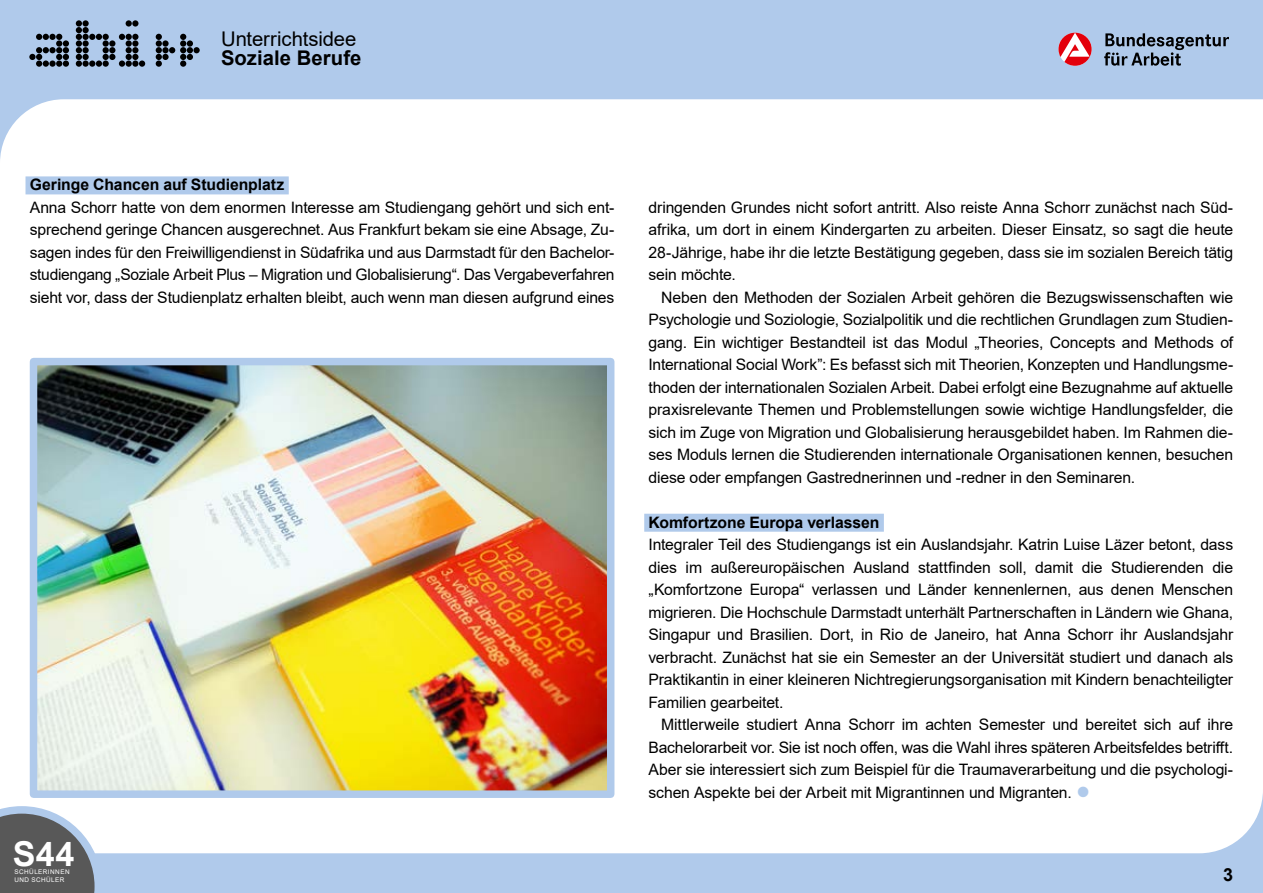
<style>
.page{position:relative;width:1263px;height:893px;background:#b0caeb}
.page>*{position:absolute;margin:0;border:0;box-sizing:border-box;transform-origin:0 0}
.p_reportage{font:42px "Arial";color:#b0caeb}
.t1{font:700 34.2px "Arial";color:#fff}
.t2{font:20.25px "Arial";letter-spacing:-.005em;color:#000}
.t3{font:700 20.25px "Arial";letter-spacing:.005em;color:#000}
.t4{font:700 18px "Arial";color:#000}
.p_oe_reportage{font:15.75px/22.5px "Arial";letter-spacing:-.01em;color:#000;text-align:justify}
.p_reportage-2{font:15.75px/22.5px "Arial";letter-spacing:-.01em;color:#000;text-align:justify}
.h3_reportage{font:700 15.75px "Arial";letter-spacing:-.005em;color:#000}
.t5{font:6.3px/8.2px "Arial";letter-spacing:.07em;color:#fff}
</style>
<div class="page">
<div style="left:0;top:99px;width:1263px;height:754px;background:#fff"></div>
<svg style="left:0;top:806px;width:102px;height:87px;background:#7c7f84"></svg>
<svg style="left:29px;top:34px;width:40px;height:33px"></svg>
<svg style="left:76px;top:20px;width:69px;height:47px"></svg>
<svg style="left:156px;top:34px;width:44px;height:33px"></svg>
<svg style="left:1104px;top:33px;width:125px;height:33px"></svg>
<svg style="left:1058px;top:33px;width:33px;height:33px"></svg>
<div style="left:26px;top:176px;width:263px;height:18px;background:#b0caeb"></div>
<div style="left:644px;top:514px;width:240px;height:18px;background:#b0caeb"></div>
<img style="left:39px;top:367px;width:566px;height:422px">
<div style="left:30px;top:358px;width:584px;height:440px;border:8px solid #b0caeb"></div>
<p class="t2" style="left:221px;top:25px;width:137px">Unterrichtsidee</p>
<p class="t3" style="left:221px;top:44px;width:142px">Soziale Berufe</p>
<h3 class="h3_reportage" style="left:30px;top:174px;width:256px">Geringe Chancen auf Studienplatz</h3>
<p class="p_oe_reportage" style="left:30px;top:196px;width:586px">Anna Schorr hatte von dem enormen Interesse am Studiengang gehört und sich ent&shy;sprechend geringe Chancen ausgerechnet. Aus Frankfurt bekam sie eine Absage, Zu&shy;sagen indes für den Freiwilligendienst in Südafrika und aus Darmstadt für den Bachelor&shy;studiengang „Soziale Arbeit Plus – Migration und Globalisierung“. Das Vergabeverfahren sieht vor, dass der Studienplatz erhalten bleibt, auch wenn man diesen aufgrund eines</p>
<p class="p_oe_reportage" style="left:648px;top:196px;width:586px">dringenden Grundes nicht sofort antritt. Also reiste Anna Schorr zunächst nach Süd&shy;afrika, um dort in einem Kindergarten zu arbeiten. Dieser Einsatz, so sagt die heute 28-Jährige, habe ihr die letzte Bestätigung gegeben, dass sie im sozialen Bereich tätig sein möchte.</p>
<p class="p_reportage-2" style="left:648px;top:286px;width:586px;text-indent:13px">Neben den Methoden der Sozialen Arbeit gehören die Bezugswissenschaften wie Psychologie und Soziologie, Sozialpolitik und die rechtlichen Grundlagen zum Studien&shy;gang. Ein wichtiger Bestandteil ist das Modul „Theories, Concepts and Methods of International Social Work”: Es befasst sich mit Theorien, Konzepten und Handlungsme&shy;thoden der internationalen Sozialen Arbeit. Dabei erfolgt eine Bezugnahme auf aktuelle praxisrelevante Themen und Problemstellungen sowie wichtige Handlungsfelder, die sich im Zuge von Migration und Globalisierung herausgebildet haben. Im Rahmen die&shy;ses Moduls lernen die Studierenden internationale Organisationen kennen, besuchen diese oder empfangen Gastrednerinnen und -redner in den Seminaren.</p>
<h3 class="h3_reportage" style="left:648px;top:511px;width:232px">Komfortzone Europa verlassen</h3>
<p class="p_oe_reportage" style="left:648px;top:533px;width:586px">Integraler Teil des Studiengangs ist ein Auslandsjahr. Katrin Luise Läzer betont, dass dies im außereuropäischen Ausland stattfinden soll, damit die Studierenden die „Komfortzone Europa“ verlassen und Länder kennenlernen, aus denen Menschen migrieren. Die Hochschule Darmstadt unterhält Partnerschaften in Ländern wie Ghana, Singapur und Brasilien. Dort, in Rio de Janeiro, hat Anna Schorr ihr Auslandsjahr verbracht. Zunächst hat sie ein Semester an der Universität studiert und danach als Praktikantin in einer kleineren Nichtregierungsorganisation mit Kindern benachteiligter Familien gearbeitet.</p>
<p class="p_reportage-2" style="left:648px;top:713px;width:586px;text-indent:13px">Mittlerweile studiert Anna Schorr im achten Semester und bereitet sich auf ihre Bachelorarbeit vor. Sie ist noch offen, was die Wahl ihres späteren Arbeitsfeldes betrifft.<br>Aber sie interessiert sich zum Beispiel für die Traumaverarbeitung und die psychologi&shy;schen Aspekte bei der Arbeit mit Migrantinnen und Migranten.</p>
<p class="p_reportage" style="left:1076px;top:763px;width:16px">•</p>
<h2 class="t1" style="left:13px;top:830px;width:63px">S44</h2>
<p class="t5" style="left:14px;top:868px;width:57px">SCHÜLERINNEN<br>UND SCHÜLER</p>
<p class="t4" style="left:1223px;top:861px;width:12px">3</p>
</div>
